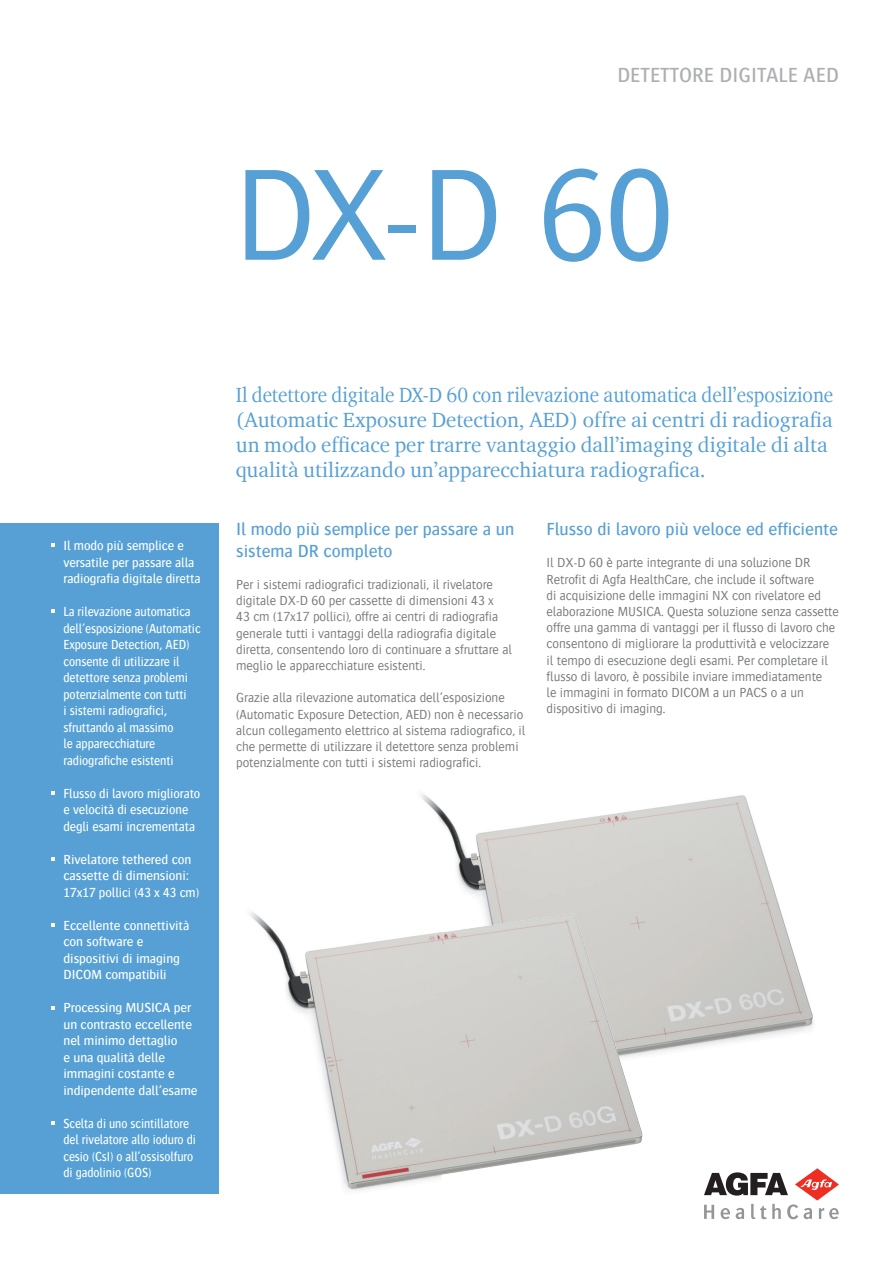
<style>
.page{position:relative;width:893px;height:1263px;background:#fff}
.page>*{position:absolute;margin:0;border:0;box-sizing:border-box;transform-origin:0 0}
.HEADLINE{font:300 135px "Bosis For Agfa";color:#56a0d5}
.INTRO{font:21px/25.2px "Charter ITC For Agfa";color:#56a0d5}
.INTRO-2{font:21px "Charter ITC For Agfa";color:#56a0d5;scale:.92 1}
.t1{font:500 21px "Bosis For Agfa";color:#aeafb3}
.TITEL_PARAGRAAF{font:500 18px/21.6px "Bosis For Agfa";color:#56a0d5}
.BODY_PARAGRAAF_INSPR{font:300 13.5px/16.2px "Bosis For Agfa";letter-spacing:-.005em;color:#76787b}
.OPSOMMING_INTRO{font:500 13.5px/16.5px "Bosis For Agfa";letter-spacing:-.005em;color:#fff}
.OPSOMMING_INTRO-2{font:500 13.5px/16.5px "Bosis For Agfa";letter-spacing:-.005em;color:#fff;scale:.91 1}
.OPSOMMING_INTRO-3{font:500 13.5px/16.5px "Bosis For Agfa";letter-spacing:-.005em;color:#fff;scale:.9 1}
.OPSOMMING_INTRO-4{font:500 13.5px/16.5px "Bosis For Agfa";letter-spacing:-.005em;color:#fff;scale:.95 1}
</style>
<div class="page">
<img style="left:420px;top:793px;width:394px;height:251px">
<img style="left:218px;top:832px;width:501px;height:362px">
<svg style="left:704px;top:1168px;width:135px;height:51px"></svg>
<div style="left:0;top:523px;width:218px;height:671px;background:#56a0d5"></div>
<svg style="left:51px;top:791px;width:3px;height:4px"></svg>
<svg style="left:51px;top:857px;width:3px;height:4px"></svg>
<svg style="left:51px;top:923px;width:3px;height:4px"></svg>
<svg style="left:51px;top:1121px;width:3px;height:4px"></svg>
<p class="t1" style="left:617px;top:64px;width:223px">DETETTORE DIGITALE AED</p>
<p class="HEADLINE" style="left:233px;top:145px;width:443px">DX-D 60</p>
<p class="OPSOMMING_INTRO" style="left:64px;top:537px;width:139px">Il modo più semplice e versatile per passare alla radiografia digitale diretta</p>
<p class="OPSOMMING_INTRO-2" style="left:64px;top:603px;width:152px">La rilevazione automatica dell’esposizione (Automatic<br>Exposure Detection, AED) consente di utilizzare il detettore senza problemi potenzialmente con tutti<br>i sistemi radiografici, sfruttando al massimo<br>le apparecchiature radiografiche esistenti</p>
<p class="OPSOMMING_INTRO-4" style="left:64px;top:785px;width:145px">Flusso di lavoro migliorato e velocità di esecuzione degli esami incrementata</p>
<p class="OPSOMMING_INTRO" style="left:64px;top:851px;width:137px">Rivelatore tethered con cassette di dimensioni:<br>17x17 pollici (43 x 43 cm)</p>
<p class="OPSOMMING_INTRO" style="left:64px;top:917px;width:127px">Eccellente connettività con software e dispositivi di imaging<br>DICOM compatibili</p>
<p class="OPSOMMING_INTRO" style="left:64px;top:999px;width:136px">Processing MUSICA per un contrasto eccellente nel minimo dettaglio<br>e una qualità delle immagini costante e indipendente dall’esame</p>
<p class="OPSOMMING_INTRO-3" style="left:64px;top:1115px;width:149px">Scelta di uno scintillatore del rivelatore allo ioduro di cesio (CsI) o all’ossisolfuro di gadolinio (GOS)</p>
<p class="INTRO-2" style="left:236px;top:381px;width:651px">Il detettore digitale DX-D 60 con rilevazione automatica dell’esposizione</p>
<p class="INTRO" style="left:236px;top:407px;width:598px">(Automatic Exposure Detection, AED) offre ai centri di radiografia un modo efficace per trarre vantaggio dall’imaging digitale di alta qualità utilizzando un’apparecchiatura radiografica.</p>
<p class="TITEL_PARAGRAAF" style="left:236px;top:518px;width:280px">Il modo più semplice per passare a un sistema DR completo</p>
<p class="BODY_PARAGRAAF_INSPR" style="left:236px;top:576px;width:277px">Per i sistemi radiografici tradizionali, il rivelatore digitale DX-D 60 per cassette di dimensioni 43 x<br>43 cm (17x17 pollici), offre ai centri di radiografia generale tutti i vantaggi della radiografia digitale diretta, consentendo loro di continuare a sfruttare al meglio le apparecchiature esistenti.</p>
<p class="BODY_PARAGRAAF_INSPR" style="left:236px;top:690px;width:291px">Grazie alla rilevazione automatica dell’esposizione (Automatic Exposure Detection, AED) non è necessario alcun collegamento elettrico al sistema radiografico, il che permette di utilizzare il detettore senza problemi potenzialmente con tutti i sistemi radiografici.</p>
<p class="TITEL_PARAGRAAF" style="left:547px;top:518px;width:293px">Flusso di lavoro più veloce ed efficiente</p>
<p class="BODY_PARAGRAAF_INSPR" style="left:547px;top:555px;width:294px">Il DX-D 60 è parte integrante di una soluzione DR Retrofit di Agfa HealthCare, che include il software<br>di acquisizione delle immagini NX con rivelatore ed elaborazione MUSICA. Questa soluzione senza cassette offre una gamma di vantaggi per il flusso di lavoro che consentono di migliorare la produttività e velocizzare il tempo di esecuzione degli esami. Per completare il flusso di lavoro, è possibile inviare immediatamente<br>le immagini in formato DICOM a un PACS o a un dispositivo di imaging.</p>
</div>
